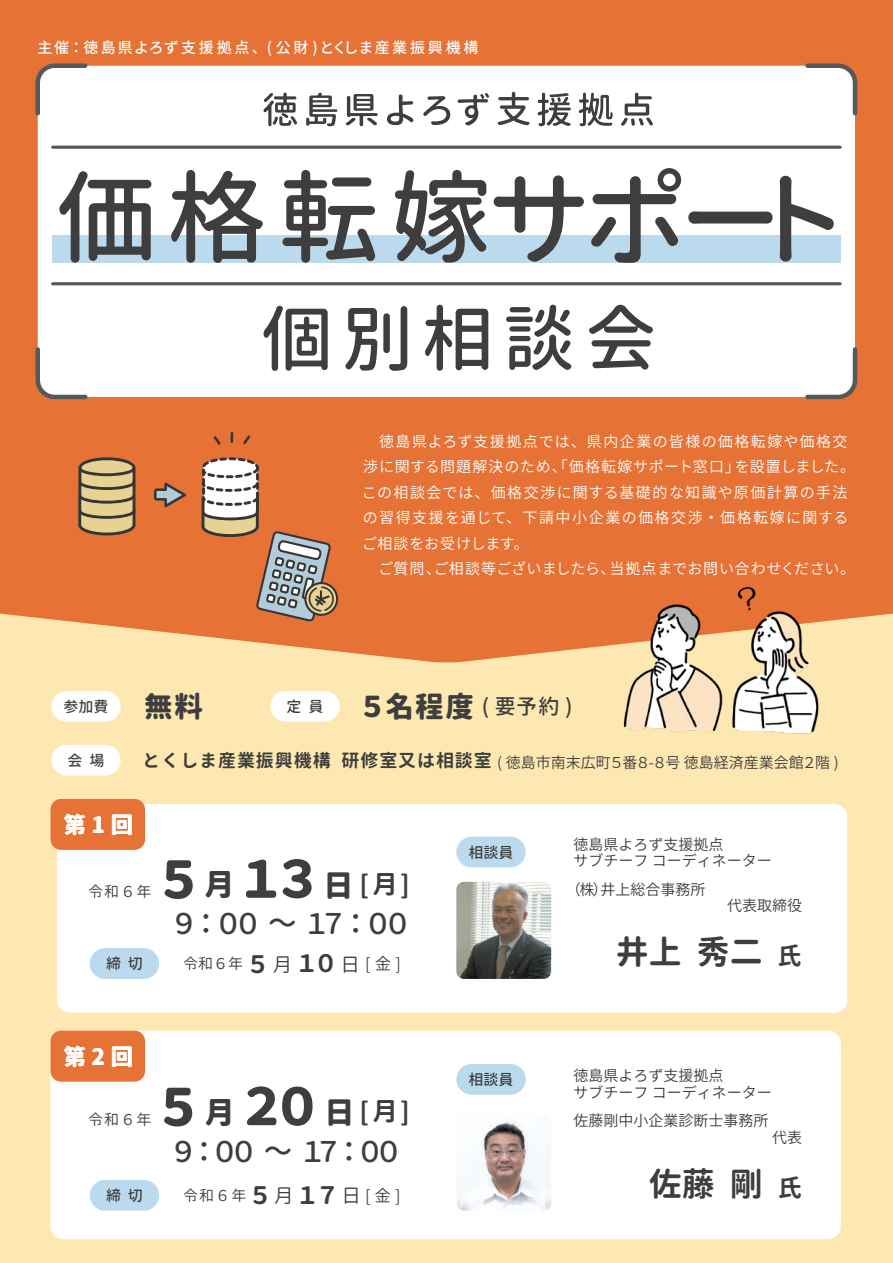
<style>
.page{position:relative;width:893px;height:1263px;background:#fff}
.page>*{position:absolute;margin:0;border:0;box-sizing:border-box;transform-origin:0 0}
.t1{font:800 51px "Gen Jyuu Gothic";color:#3e3e3f}
.t2{font:700 33px "Gen Jyuu Gothic";color:#3e3e3f}
.t3{font:500 28.5px "Gen Jyuu Gothic";letter-spacing:-.34em;color:#3e3e3f}
.t4{font:800 28.5px "Gen Jyuu Gothic";color:#3e3e3f}
.t5{font:800 22.5px "Gen Jyuu Gothic";letter-spacing:.25em;color:#fff}
.t6{font:500 21px "Gen Jyuu Gothic";color:#3e3e3f}
.t7{font:15px/25.5px "Source Han Sans";letter-spacing:.075em;color:#fff}
.t8{font:15px/16.5px "Source Han Sans";color:#3e3e3f}
.t9{font:15px "Gen Jyuu Gothic";letter-spacing:.075em;color:#3e3e3f}
.t10{font:500 15px "Source Han Sans";letter-spacing:.145em;color:#fff}
.t11{font:500 15px "Gen Jyuu Gothic";color:#3e3e3f}
.s1{font-size:15px}
.s2{font-weight:800;font-size:28.5px}
.s3{font-family:"Gen Jyuu Gothic";font-weight:700;font-size:18px}
.s4{font-size:30px}
.s5{font-weight:700;font-size:25.5px}
.s6{font-weight:700;font-size:24px}
.s7{font-size:19.5px}
.s8{font-size:16.5px}
.s9{font-size:24px}
</style>
<div class="page">
<div style="left:0;top:393px;width:892px;height:870px;background:#fee8b1"></div>
<div style="left:0;top:0;width:893px;height:663px;background:#e67235"></div>
<div style="left:51px;top:745px;width:70px;height:31px;background:#fff;border-radius:15px"></div>
<div style="left:270px;top:691px;width:70px;height:31px;background:#fff;border-radius:15px"></div>
<div style="left:51px;top:691px;width:70px;height:31px;background:#fff;border-radius:15px"></div>
<img style="left:718px;top:563px;width:131px;height:171px">
<img style="left:616px;top:600px;width:126px;height:132px">
<svg style="left:78px;top:457px;width:57px;height:78px;background:#b59f72"></svg>
<svg style="left:231px;top:432px;width:2px;height:11px"></svg>
<svg style="left:214px;top:436px;width:7px;height:9px"></svg>
<svg style="left:243px;top:435px;width:7px;height:9px"></svg>
<svg style="left:154px;top:483px;width:32px;height:24px"></svg>
<svg style="left:202px;top:457px;width:137px;height:165px;background:#cd8b66"></svg>
<div style="left:38px;top:66px;width:817px;height:331px;background:#fff;border-radius:17px"></div>
<svg style="left:33px;top:61px;width:57px;height:57px"></svg>
<svg style="left:803px;top:61px;width:56px;height:57px"></svg>
<svg style="left:803px;top:345px;width:56px;height:56px"></svg>
<svg style="left:33px;top:345px;width:57px;height:56px"></svg>
<hr style="left:53px;top:282px;width:787px;height:3px;background:#57585a">
<hr style="left:53px;top:146px;width:787px;height:3px;background:#57585a">
<svg style="left:264px;top:306px;width:64px;height:65px"></svg>
<svg style="left:345px;top:306px;width:62px;height:65px"></svg>
<svg style="left:425px;top:305px;width:63px;height:66px"></svg>
<svg style="left:506px;top:305px;width:65px;height:65px"></svg>
<svg style="left:589px;top:305px;width:64px;height:65px"></svg>
<div style="left:52px;top:235px;width:789px;height:28px;background:#bcdaee"></div>
<svg style="left:688px;top:211px;width:84px;height:13px"></svg>
<svg style="left:59px;top:171px;width:92px;height:92px"></svg>
<svg style="left:171px;top:170px;width:92px;height:93px"></svg>
<svg style="left:282px;top:170px;width:93px;height:93px"></svg>
<svg style="left:395px;top:170px;width:91px;height:93px"></svg>
<svg style="left:494px;top:175px;width:90px;height:87px"></svg>
<svg style="left:591px;top:168px;width:90px;height:95px"></svg>
<svg style="left:780px;top:176px;width:54px;height:86px"></svg>
<svg style="left:264px;top:93px;width:33px;height:33px"></svg>
<svg style="left:306px;top:93px;width:31px;height:33px"></svg>
<svg style="left:346px;top:94px;width:32px;height:32px"></svg>
<svg style="left:387px;top:94px;width:26px;height:31px"></svg>
<svg style="left:423px;top:96px;width:27px;height:29px"></svg>
<svg style="left:458px;top:93px;width:31px;height:32px"></svg>
<svg style="left:498px;top:92px;width:31px;height:33px"></svg>
<svg style="left:538px;top:93px;width:33px;height:33px"></svg>
<svg style="left:579px;top:93px;width:34px;height:33px"></svg>
<svg style="left:621px;top:93px;width:32px;height:33px"></svg>
<div style="left:57px;top:804px;width:790px;height:209px;background:#fff;border-radius:13px"></div>
<img style="left:456px;top:882px;width:95px;height:97px">
<div style="left:456px;top:837px;width:70px;height:30px;background:#bcdaee;border-radius:15px"></div>
<div style="left:90px;top:948px;width:69px;height:31px;background:#bcdaee;border-radius:15px"></div>
<div style="left:51px;top:799px;width:94px;height:51px;background:#e67235;border-radius:11px"></div>
<div style="left:51px;top:1031px;width:790px;height:208px;background:#fff;border-radius:13px"></div>
<div style="left:90px;top:1180px;width:69px;height:31px;background:#bcdaee;border-radius:15px"></div>
<div style="left:51px;top:1031px;width:94px;height:51px;background:#e67235;border-radius:11px"></div>
<div style="left:456px;top:1064px;width:70px;height:31px;background:#bcdaee;border-radius:15px"></div>
<img style="left:456px;top:1121px;width:95px;height:90px">
<p class="t10" style="left:37px;top:39px;width:443px">主催：徳島県よろず支援拠点、(公財 )とくしま産業振興機構</p>
<p class="t7" style="left:362px;top:429px;width:495px">　徳島県よろず支援拠点では、県内企業の皆様の価格転嫁や価格交渉に関する問題解決のため、「価格転嫁サポート窓口」を設置しました。この相談会では、価格交渉に関する基礎的な知識や原価計算の手法の習得支援を通じて、下請中小企業の価格交渉・価格転嫁に関するご相談をお受けします。<br>　ご質問、ご相談等ございましたら、当拠点までお問い合わせください。</p>
<p class="t11" style="left:63px;top:695px;width:46px">参加費</p>
<h3 class="t4" style="left:144px;top:685px;width:60px">無料</h3>
<h3 class="t6" style="left:287px;top:691px;width:287px"><span class="s1">定 員</span> <span class="s2">５名程度</span> ( 要予約 )</h3>
<p class="t11" style="left:68px;top:749px;width:38px">会 場</p>
<p class="t8" style="left:143px;top:754px;width:698px"><span class="s3">とくしま産業振興機構 研修室又は相談室</span> ( 徳島市南末広町５番８-８号 徳島経済産業会館２階 )</p>
<h3 class="t5" style="left:63px;top:808px;width:71px">第1回</h3>
<p class="t9" style="left:88px;top:881px;width:65px">令和６年</p>
<h1 class="t1" style="left:153px;top:841px;width:258px">５<span class="s4">月</span>１３<span class="s4">日</span> <span class="s5">[月]</span></h1>
<h3 class="t3" style="left:170px;top:903px;width:244px">９：００ ～ １７：００</h3>
<p class="t11" style="left:106px;top:953px;width:38px">締 切</p>
<p class="t9" style="left:183px;top:953px;width:219px">令和６年<span class="s6">５</span><span class="s7">月</span><span class="s6">１０</span><span class="s7">日</span> <span class="s8">[金]</span></p>
<h3 class="t5" style="left:63px;top:1040px;width:71px">第2回</h3>
<p class="t9" style="left:88px;top:1108px;width:65px">令和６年</p>
<h1 class="t1" style="left:153px;top:1068px;width:259px">５<span class="s4">月</span>２０<span class="s4">日</span> <span class="s5">[月]</span></h1>
<h3 class="t3" style="left:169px;top:1130px;width:236px">９：００ ～ １７：００</h3>
<p class="t11" style="left:106px;top:1184px;width:38px">締 切</p>
<p class="t9" style="left:183px;top:1184px;width:219px">令和６年<span class="s6">５</span><span class="s7">月</span><span class="s6">１７</span><span class="s7">日</span> <span class="s8">[金]</span></p>
<p class="t11" style="left:469px;top:841px;width:46px">相談員</p>
<p class="t11" style="left:469px;top:1068px;width:46px">相談員</p>
<p class="t8" style="left:573px;top:836px;width:200px">徳島県よろず支援拠点<br>サブチーフ コーディネーター</p>
<p class="t8" style="left:566px;top:881px;width:141px">（株）井上総合事務所</p>
<p class="t8" style="left:727px;top:898px;width:77px">代表取締役</p>
<h2 class="t2" style="left:616px;top:927px;width:187px">井上 秀二 <span class="s9">氏</span></h2>
<p class="t8" style="left:573px;top:1068px;width:200px">徳島県よろず支援拠点<br>サブチーフ コーディネーター</p>
<p class="t8" style="left:573px;top:1113px;width:197px">佐藤剛中小企業診断士事務所</p>
<p class="t8" style="left:772px;top:1129px;width:31px">代表</p>
<h2 class="t2" style="left:649px;top:1159px;width:154px">佐藤 剛 <span class="s9">氏</span></h2>
</div>
